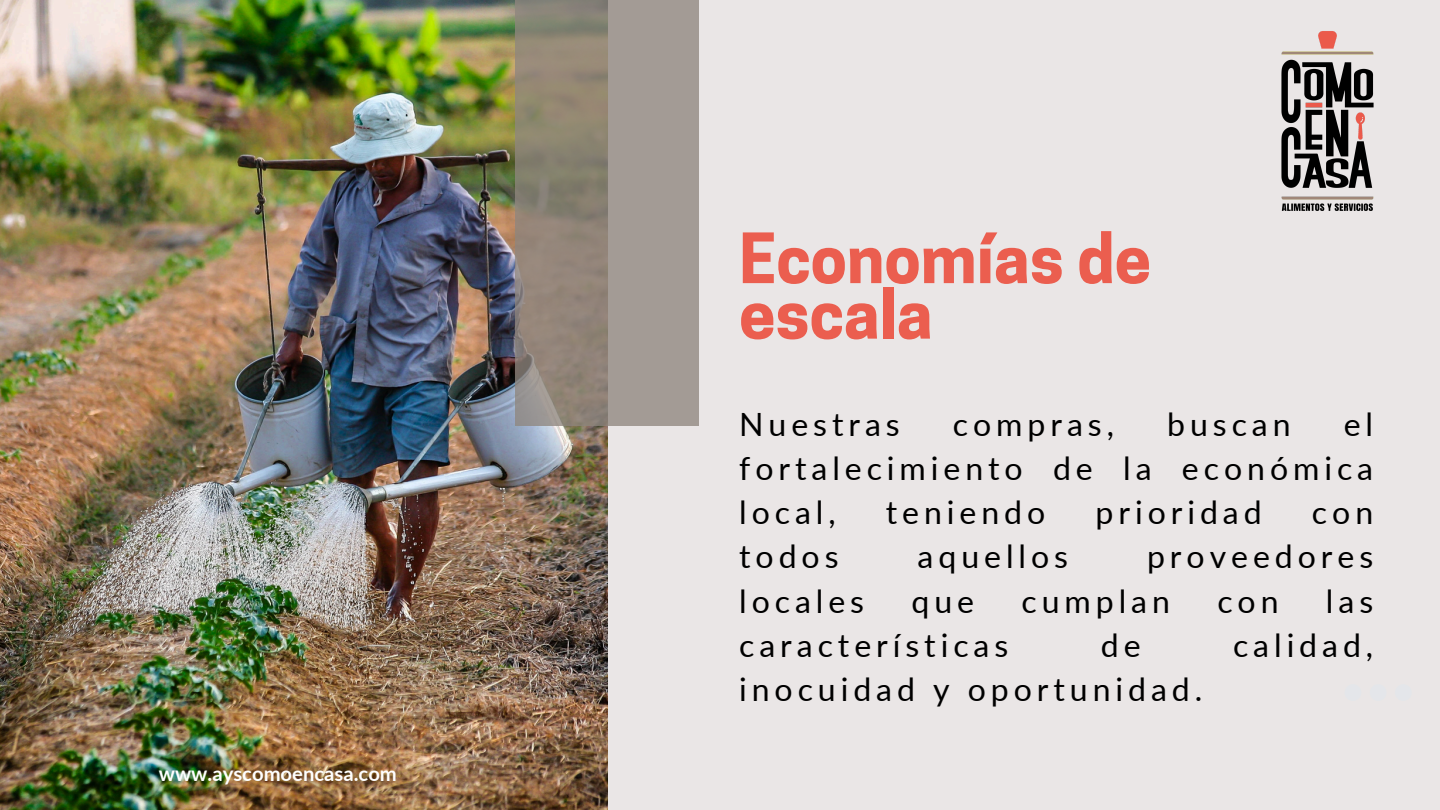
<style>
.page{position:relative;width:1440px;height:810px;background:#eae6e6}
.page>*{position:absolute;margin:0;border:0;box-sizing:border-box;transform-origin:0 0}
.t1{font:700 65px/55.5px "Cooper Hewitt";color:#eb5e4f}
.t2{font:32.1px/44.2px "Lato";letter-spacing:.155em;color:#000;text-align:justify}
.t3{font:700 20.3px "Lato";color:#fff}
</style>
<div class="page">
<img style="left:0;top:0;width:607px;height:810px">
<svg style="left:516px;top:0;width:183px;height:426px;background:#988f85"></svg>
<img style="left:1281px;top:31px;width:93px;height:180px">
<h1 class="t3" style="left:159px;top:761px;width:240px">www.ayscomoencasa.com</h1>
<p class="t1" style="left:739px;top:239px;width:413px">Economías de escala</p>
<p class="t2" style="left:739px;top:401px;width:636px;text-indent:605px">el fortalecimiento de la económica local,</p>
<p class="t2" style="left:739px;top:401px;width:162px">Nuestras</p>
<p class="t2" style="left:953px;top:401px;width:163px">compras,</p>
<p class="t2" style="left:1167px;top:401px;width:125px">buscan</p>
<p class="t2" style="left:886px;top:490px;width:161px">teniendo</p>
<p class="t2" style="left:1096px;top:490px;width:168px">prioridad</p>
<p class="t2" style="left:1312px;top:490px;width:63px">con</p>
<p class="t2" style="left:739px;top:534px;width:101px">todos</p>
<p class="t2" style="left:918px;top:534px;width:152px">aquellos</p>
<p class="t2" style="left:1147px;top:534px;width:228px">proveedores</p>
<p class="t2" style="left:739px;top:578px;width:126px">locales</p>
<p class="t2" style="left:912px;top:578px;width:64px">que</p>
<p class="t2" style="left:1021px;top:578px;width:150px">cumplan</p>
<p class="t2" style="left:1217px;top:578px;width:63px">con</p>
<p class="t2" style="left:1326px;top:578px;width:49px">las</p>
<p class="t2" style="left:739px;top:622px;width:271px">características</p>
<p class="t2" style="left:1101px;top:622px;width:41px">de</p>
<p class="t2" style="left:1233px;top:622px;width:142px">calidad,</p>
<p class="t2" style="left:739px;top:667px;width:465px">inocuidad y oportunidad.</p>
</div>
